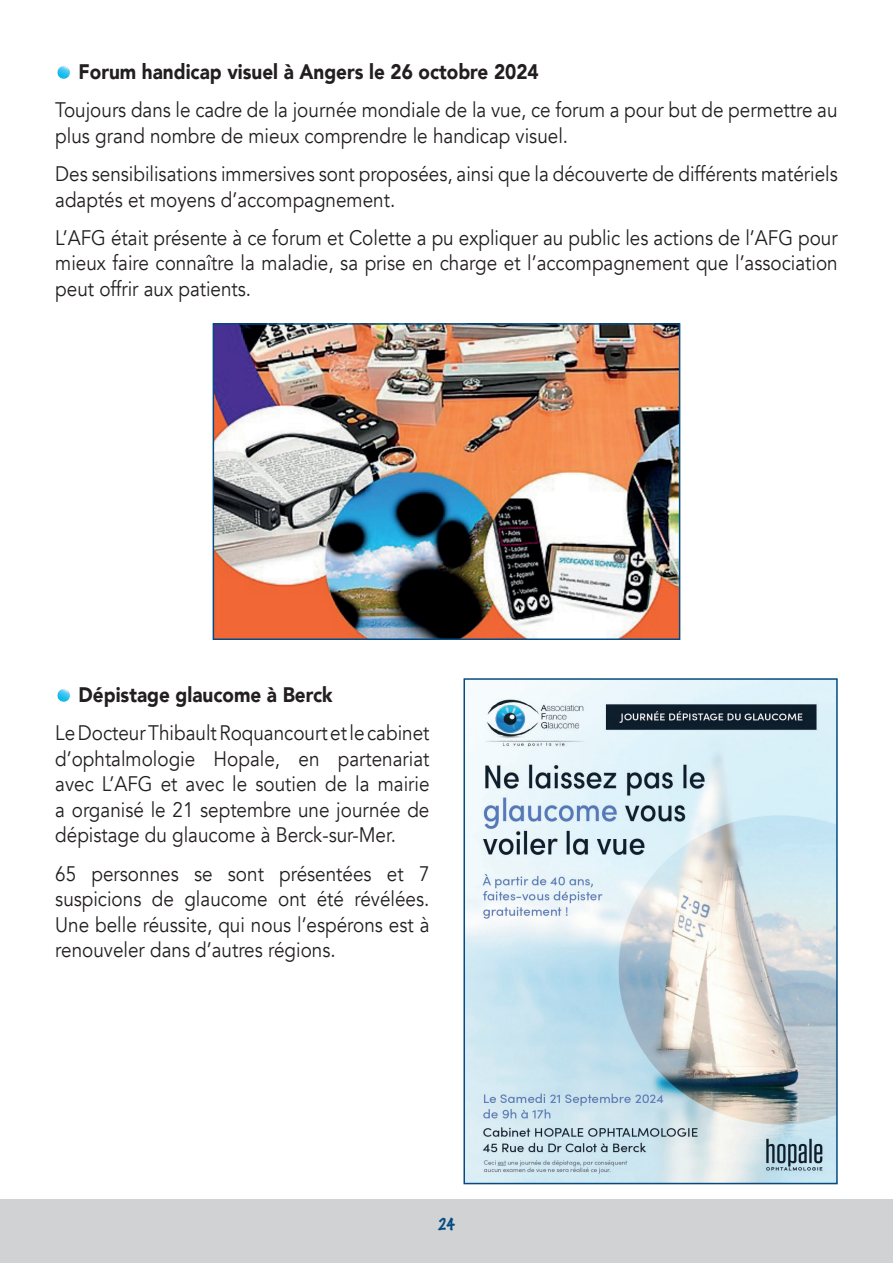
<style>
.page{position:relative;width:893px;height:1263px;background:#fff}
.page>*{position:absolute;margin:0;border:0;box-sizing:border-box;transform-origin:0 0}
.t1{font:21px/25.5px "Avenir";color:#231f20;text-align:justify;scale:.9 1}
.t2{font:900 21px "Avenir";color:#231f20;scale:.9 1}
.t3{font:100 15px "Marker Felt";color:#054b81}
</style>
<div class="page">
<div style="left:0;top:1199px;width:893px;height:64px;background:#d1d2d4"></div>
<img style="left:57px;top:66px;width:13px;height:13px">
<img style="left:57px;top:689px;width:13px;height:13px">
<img style="left:216px;top:326px;width:461px;height:311px">
<div style="left:213px;top:323px;width:467px;height:317px;border:2px solid #054b81"></div>
<img style="left:466px;top:681px;width:369px;height:500px">
<div style="left:463px;top:678px;width:375px;height:506px;border:2px solid #054b81"></div>
<p class="t2" style="left:79px;top:60px;width:513px">Forum handicap visuel à Angers le 26 octobre 2024</p>
<p class="t1" style="left:55px;top:100px;width:871px">Toujours dans le cadre de la journée mondiale de la vue, ce forum a pour but de permettre au plus grand nombre de mieux comprendre le handicap visuel.</p>
<p class="t1" style="left:55px;top:163px;width:871px">Des sensibilisations immersives sont proposées, ainsi que la découverte de différents matériels adaptés et moyens d’accompagnement.</p>
<p class="t1" style="left:55px;top:227px;width:871px">L’AFG était présente à ce forum et Colette a pu expliquer au public les actions de l’AFG pour mieux faire connaître la maladie, sa prise en charge et l’accompagnement que l’association peut offrir aux patients.</p>
<p class="t2" style="left:79px;top:683px;width:284px">Dépistage glaucome à Berck</p>
<p class="t1" style="left:55px;top:723px;width:417px">Le Docteur Thibault Roquancourt et le cabinet d’ophtalmologie Hopale, en partenariat avec L’AFG et avec le soutien de la mairie a organisé le 21 septembre une journée de dépistage du glaucome à Berck-sur-Mer.</p>
<p class="t1" style="left:55px;top:863px;width:417px">65 personnes se sont présentées et 7 suspicions de glaucome ont été révélées.<br>Une belle réussite, qui nous l’espérons est à renouveler dans d’autres régions.</p>
<p class="t3" style="left:438px;top:1218px;width:19px">24</p>
</div>
